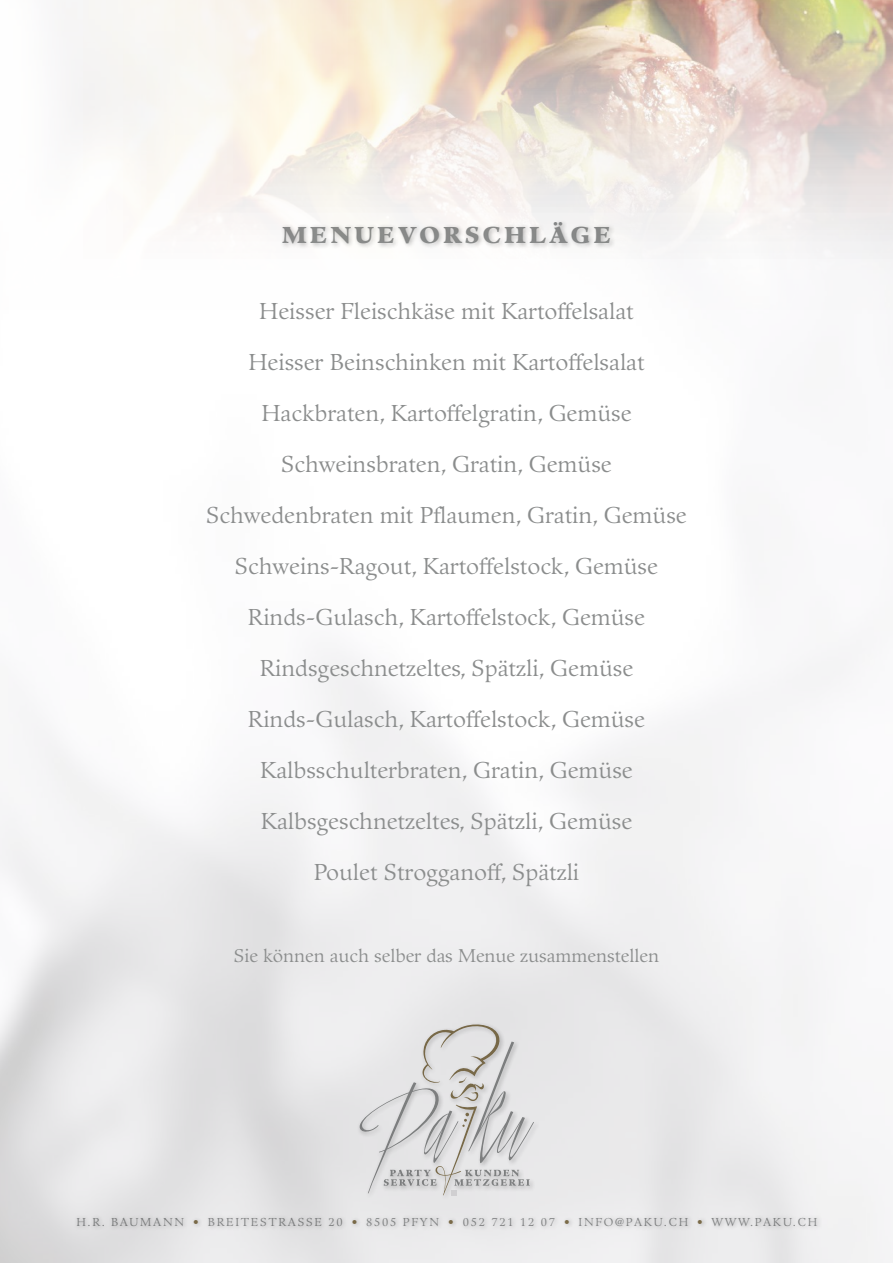
<style>
.page{position:relative;width:893px;height:1263px;background:#fff}
.page>*{position:absolute;margin:0;border:0;box-sizing:border-box;transform-origin:0 0}
.t1{font:22.5px "Guardi LT Std";color:#8b8d8d}
.t2{font:900 22.5px "Guardi LT Std";letter-spacing:.15em;color:#8b8d8d}
.t3{font:18px "Guardi LT Std";color:#8b8d8d}
.t4{font:11.25px "Guardi LT Std";letter-spacing:.15em;color:#8b8d8d}
.s1{color:#86754f}
</style>
<div class="page">
<img style="left:22px;top:0;width:871px;height:309px">
<div style="left:357px;top:1022px;width:183px;height:179px;background:#e7e6e8"></div>
<svg style="left:358px;top:1023px;width:176px;height:173px"></svg>
<div style="left:74px;top:1214px;width:749px;height:18px;background:#000;opacity:.25"></div>
<div style="left:279px;top:220px;width:337px;height:30px;background:#000;opacity:.25"></div>
<p class="t2" style="left:282px;top:221px;width:330px">MENUEVORSCHLÄGE</p>
<p class="t1" style="left:259px;top:297px;width:376px">Heisser Fleischkäse mit Kartoffelsalat</p>
<p class="t1" style="left:248px;top:348px;width:398px">Heisser Beinschinken mit Kartoffelsalat</p>
<p class="t1" style="left:261px;top:399px;width:372px">Hackbraten, Kartoffelgratin, Gemüse</p>
<p class="t1" style="left:281px;top:450px;width:332px">Schweinsbraten, Gratin, Gemüse</p>
<p class="t1" style="left:206px;top:501px;width:482px">Schwedenbraten mit Pflaumen, Gratin, Gemüse</p>
<p class="t1" style="left:235px;top:552px;width:425px">Schweins-Ragout, Kartoffelstock, Gemüse</p>
<p class="t1" style="left:248px;top:603px;width:398px">Rinds-Gulasch, Kartoffelstock, Gemüse</p>
<p class="t1" style="left:260px;top:654px;width:375px">Rindsgeschnetzeltes, Spätzli, Gemüse</p>
<p class="t1" style="left:248px;top:705px;width:398px">Rinds-Gulasch, Kartoffelstock, Gemüse</p>
<p class="t1" style="left:260px;top:756px;width:374px">Kalbsschulterbraten, Gratin, Gemüse</p>
<p class="t1" style="left:261px;top:807px;width:373px">Kalbsgeschnetzeltes, Spätzli, Gemüse</p>
<p class="t1" style="left:314px;top:858px;width:267px">Poulet Strogganoff, Spätzli</p>
<p class="t3" style="left:234px;top:945px;width:427px">Sie können auch selber das Menue zusammenstellen</p>
<p class="t4" style="left:76px;top:1215px;width:742px">H.R. BAUMANN <span class="s1">•</span> BREITESTRASSE 20 <span class="s1">•</span> 8505 PFYN <span class="s1">•</span> 052 721 12 07 <span class="s1">•</span> INFO@PAKU.CH <span class="s1">•</span> WWW.PAKU.CH</p>
</div>
